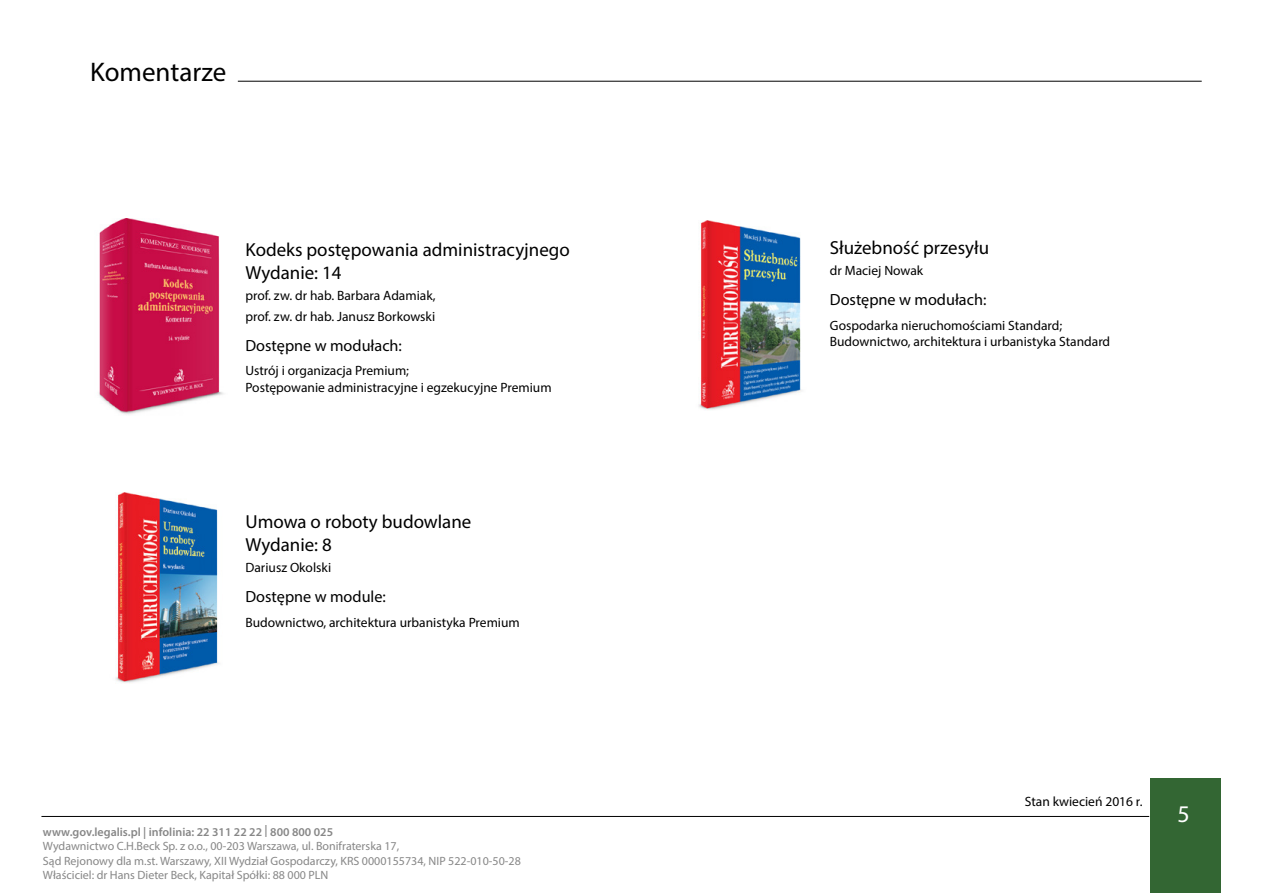
<style>
.page{position:relative;width:1263px;height:893px;background:#fff}
.page>*{position:absolute;margin:0;border:0;box-sizing:border-box;transform-origin:0 0}
.t1{font:27px "Myriad Pro";color:#000}
.t2{font:24px "Myriad Pro";color:#fff}
.t3{font:18.9px/22.6px "Myriad Pro";color:#000}
.t4{font:16.2px "Myriad Pro";color:#000}
.t5{font:13.5px/16.2px "Myriad Pro";color:#000}
.t6{font:12px/14.4px "Myriad Pro";color:#878787}
.t7{font:600 12px "Myriad Pro";color:#878787}
</style>
<div class="page">
<hr style="left:41px;top:816px;width:1108px;height:1px;background:#000">
<div style="left:1150px;top:779px;width:70px;height:114px;background:#363"></div>
<hr style="left:238px;top:81px;width:964px;height:1px;background:#000">
<img style="left:98px;top:218px;width:126px;height:197px">
<img style="left:698px;top:221px;width:104px;height:189px">
<img style="left:115px;top:492px;width:104px;height:191px">
<h1 class="t1" style="left:90px;top:55px;width:138px">Komentarze</h1>
<h3 class="t3" style="left:245px;top:238px;width:326px">Kodeks postępowania administracyjnego<br>Wydanie: 14</h3>
<p class="t5" style="left:245px;top:285px;width:192px;line-height:21px">prof. zw. dr hab. Barbara Adamiak, prof. zw. dr hab. Janusz Borkowski</p>
<p class="t4" style="left:245px;top:336px;width:158px">Dostępne w modułach:</p>
<p class="t5" style="left:245px;top:363px;width:308px">Ustrój i organizacja Premium;<br>Postępowanie administracyjne i egzekucyjne Premium</p>
<h3 class="t3" style="left:245px;top:510px;width:227px">Umowa o roboty budowlane<br>Wydanie: 8</h3>
<p class="t5" style="left:245px;top:559px;width:87px">Dariusz Okolski</p>
<p class="t4" style="left:245px;top:587px;width:142px">Dostępne w module:</p>
<p class="t5" style="left:245px;top:614px;width:276px">Budownictwo, architektura urbanistyka Premium</p>
<p class="t7" style="left:43px;top:824px;width:292px">www.gov.legalis.pl | infolinia: 22 311 22 22 | 800 800 025</p>
<p class="t6" style="left:43px;top:839px;width:479px">Wydawnictwo C.H.Beck Sp. z o.o., 00-203 Warszawa, ul. Bonifraterska 17,<br>Sąd Rejonowy dla m.st. Warszawy, XII Wydział Gospodarczy, KRS 0000155734, NIP 522-010-50-28<br>Właściciel: dr Hans Dieter Beck, Kapitał Spółki: 88 000 PLN</p>
<h3 class="t3" style="left:830px;top:236px;width:161px">Służebność przesyłu</h3>
<p class="t5" style="left:830px;top:262px;width:95px">dr Maciej Nowak</p>
<p class="t4" style="left:830px;top:290px;width:158px">Dostępne w modułach:</p>
<p class="t5" style="left:830px;top:317px;width:282px">Gospodarka nieruchomościami Standard;<br>Budownictwo, architektura i urbanistyka Standard</p>
<p class="t5" style="left:1025px;top:793px;width:119px">Stan kwiecień 2016 r.</p>
<h2 class="t2" style="left:1177px;top:799px;width:14px">5</h2>
</div>
